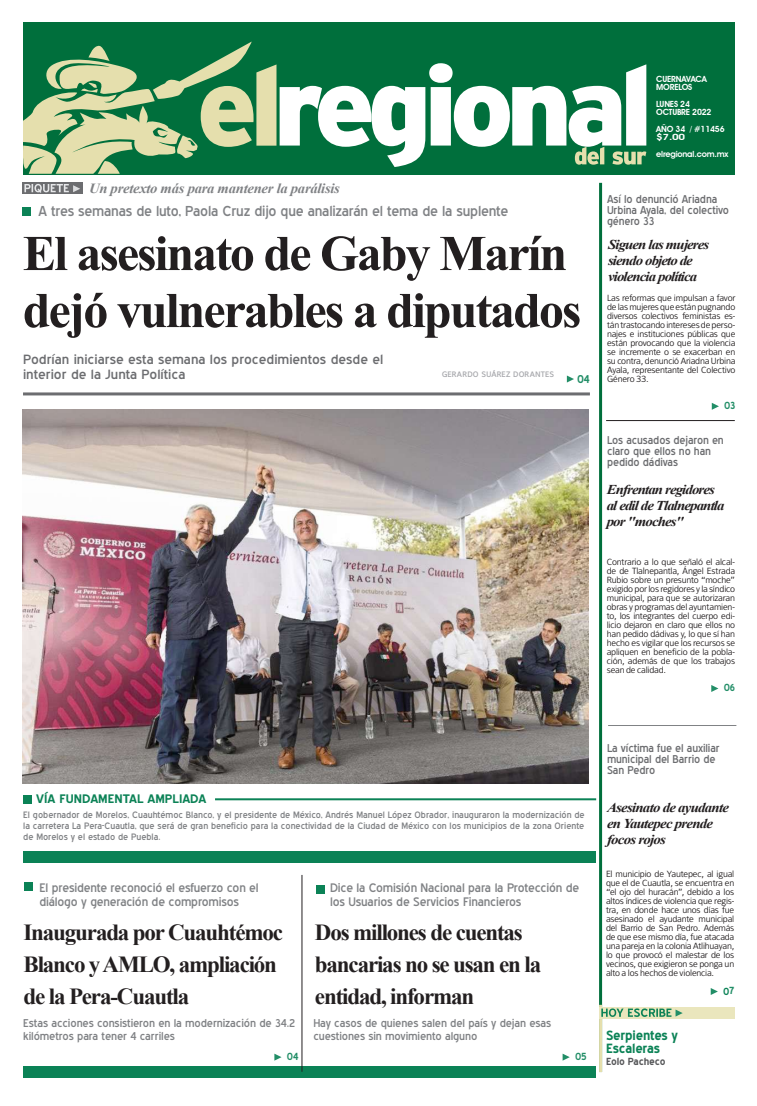
<style>
.page{position:relative;width:757px;height:1106px;background:#fff}
.page>*{position:absolute;margin:0;border:0;box-sizing:border-box;transform-origin:0 0}
.t1{font:700 50px/57px "Times New Roman";letter-spacing:-.04em;color:#231f20}
.t2{font:700 23px/32px "Times New Roman";letter-spacing:-.05em;color:#231f20}
.t3{font:14px "Blue Highway";letter-spacing:-.015em;color:#808285;scale:1.05 1}
.t4{font:italic 700 14px "Times New Roman";letter-spacing:-.02em;color:#808285;scale:1.05 1}
.t5{font:italic 700 13.5px/16px "Times New Roman";letter-spacing:-.06em;color:#231f20;scale:1.1 1}
.t6{font:13px/15px "Blue Highway";color:#6c6d70;scale:1.1 1}
.t7{font:700 13px/12.5px "Blue Highway";letter-spacing:-.015em;color:#0b8256;scale:1.05 1}
.t8{font:12px/14px "Blue Highway";letter-spacing:-.015em;color:#808285;scale:1.05 1}
.t9{font:700 12px "Blue Highway";color:#0b8256;scale:1.1 1}
.t10{font:11px/11px "Blue Highway";letter-spacing:-.01em;color:#6c6d70}
.t11{font:11px/13px "Blue Highway";letter-spacing:-.01em;color:#808285;scale:1.05 1}
.t12{font:700 11px "Blue Highway";color:#228e67}
.t13{font:700 10px "Blue Highway";letter-spacing:-.015em;color:#57585a;scale:1.05 1}
.t14{font:700 10px "Blue Highway";letter-spacing:-.015em;color:#228e67}
.t15{font:700 10px "Blue Highway";color:#0b8256}
.t16{font:9px/9px "Fran Klein";letter-spacing:-.02em;color:#231f20;text-align:justify}
.t17{font:9px/11px "Blue Highway";color:#808285;text-align:justify;scale:1.05 1}
.t18{font:600 8.5px/8.3px "Avant Garde IT Cby BT";letter-spacing:-.02em;color:#fff}
.t19{font:700 8px "Fran Klein";color:#a8a9ad;scale:1.05 1}
.s1{color:#228e67}
</style>
<div class="page">
<div style="left:23px;top:183px;width:60px;height:11px;background:#6c6d70"></div>
<div style="left:23px;top:207px;width:8px;height:8px;background:#0b8256"></div>
<div style="left:23px;top:795px;width:8px;height:8px;background:#0b8256"></div>
<div style="left:316px;top:885px;width:8px;height:8px;background:#0b8256"></div>
<hr style="left:599px;top:183px;width:3px;height:889px;background:#006f3c">
<hr style="left:599px;top:1004px;width:3px;height:68px;background:#e5dfad">
<svg style="left:567px;top:375px;width:7px;height:7px"></svg>
<hr style="left:23px;top:392px;width:567px;height:3px;background:#6c6d70">
<div style="left:23px;top:851px;width:573px;height:11px;background:#0b8256"></div>
<div style="left:23px;top:1066px;width:573px;height:11px;background:#0b8256"></div>
<svg style="left:24px;top:184px;width:56px;height:9px"></svg>
<hr style="left:215px;top:798px;width:381px;height:2px;background:#0b8256">
<div style="left:24px;top:882px;width:9px;height:8px;background:#0b8256"></div>
<svg style="left:274px;top:1053px;width:8px;height:7px"></svg>
<svg style="left:562px;top:1053px;width:8px;height:7px"></svg>
<hr style="left:301px;top:875px;width:1px;height:196px;background:#231f20">
<svg style="left:712px;top:403px;width:7px;height:7px"></svg>
<svg style="left:711px;top:988px;width:7px;height:7px"></svg>
<hr style="left:608px;top:725px;width:128px;height:1px;background:#808285">
<svg style="left:711px;top:685px;width:7px;height:7px"></svg>
<hr style="left:606px;top:420px;width:129px;height:1px;background:#231f20">
<svg style="left:599px;top:1007px;width:73px;height:11px"></svg>
<div style="left:672px;top:1007px;width:62px;height:11px;background:#eae6bd"></div>
<svg style="left:601px;top:1008px;width:82px;height:8px"></svg>
<div style="left:23px;top:22px;width:711px;height:152px;background:#006f3c"></div>
<svg style="left:280px;top:63px;width:366px;height:104px"></svg>
<svg style="left:24px;top:42px;width:252px;height:132px"></svg>
<svg style="left:575px;top:147px;width:71px;height:18px"></svg>
<img style="left:22px;top:410px;width:566px;height:373px">
<h3 class="t4" style="left:89px;top:179px;width:240px">Un pretexto más para mantener la parálisis</h3>
<h3 class="t3" style="left:39px;top:202px;width:449px">A tres semanas de luto, Paola Cruz dijo que analizarán el tema de la suplente</h3>
<h1 class="t1" style="left:23px;top:223px;width:560px">El asesinato de Gaby Marín dejó vulnerables a diputados</h1>
<h3 class="t6" style="left:23px;top:352px;width:329px">Podrían iniciarse esta semana los procedimientos desde el interior de la Junta Política</h3>
<p class="t19" style="left:442px;top:370px;width:109px">GERARDO SUÁREZ DORANTES</p>
<p class="t12" style="left:577px;top:372px;width:14px">04</p>
<p class="t18" style="left:656px;top:75px;width:52px">CUERNAVACA<br>MORELOS</p>
<p class="t18" style="left:656px;top:100px;width:57px">LUNES 24<br>OCTUBRE 2022</p>
<p class="t18" style="left:656px;top:125px;width:70px">AÑO 34 / #11456 $7.00</p>
<p class="t18" style="left:656px;top:149px;width:74px">elregional.com.mx</p>
<p class="t10" style="left:607px;top:194px;width:124px">Así lo denunció Ariadna<br>Urbina Ayala, del colectivo género 33</p>
<h3 class="t5" style="left:608px;top:236px;width:94px">Siguen las mujeres siendo objeto de violencia política</h3>
<p class="t16" style="left:607px;top:293px;width:130px">Las reformas que impulsan a favor de las mujeres que están pugnando diversos colectivos feministas es&shy;tán trastocando intereses de perso&shy;najes e instituciones públicas que están provocando que la violencia se incremente o se exacerban en su contra, denunció Ariadna Urbina Ayala, representante del Colectivo Género 33.</p>
<p class="t14" style="left:724px;top:399px;width:13px">03</p>
<p class="t10" style="left:607px;top:435px;width:118px">Los acusados dejaron en claro que ellos no han pedido dádivas</p>
<h3 class="t5" style="left:607px;top:481px;width:109px">Enfrentan regidores al edil de Tlalnepantla por "moches"</h3>
<p class="t16" style="left:607px;top:557px;width:130px">Contrario a lo que señaló el alcal&shy;de de Tlalnepantla, Ángel Estrada Rubio sobre un presunto “moche” exigido por los regidores y la síndico municipal, para que se autorizaran obras y programas del ayuntamien&shy;to, los integrantes del cuerpo edi&shy;licio dejaron en claro que ellos no han pedido dádivas y, lo que sí han hecho es vigilar que los recursos se apliquen en beneficio de la pobla&shy;ción, además de que los trabajos sean de calidad.</p>
<p class="t14" style="left:724px;top:681px;width:13px">06</p>
<h3 class="t9" style="left:36px;top:792px;width:156px">VÍA FUNDAMENTAL AMPLIADA</h3>
<p class="t17" style="left:23px;top:809px;width:536px">El gobernador de Morelos, Cuauhtémoc Blanco, y el presidente de México, Andrés Manuel López Obrador, inauguraron la modernización de la carretera La Pera-Cuautla, que será de gran beneficio para la conectividad de la Ciudad de México con los municipios de la zona Oriente de Morelos y el estado de Puebla.</p>
<h3 class="t8" style="left:39px;top:880px;width:210px">El presidente reconoció el esfuerzo con el diálogo y generación de compromisos</h3>
<h2 class="t2" style="left:24px;top:915px;width:261px">Inaugurada por Cuauhtémoc<br>Blanco y AMLO, ampliación de la Pera-Cuautla</h2>
<h3 class="t8" style="left:330px;top:880px;width:239px">Dice la Comisión Nacional para la Protección de los Usuarios de Servicios Financieros</h3>
<h2 class="t2" style="left:315px;top:915px;width:228px">Dos millones de cuentas bancarias no se usan en la entidad, informan</h2>
<p class="t11" style="left:23px;top:1016px;width:260px">Estas acciones consistieron en la modernización de 34.2 kilómetros para tener 4 carriles</p>
<p class="t14" style="left:287px;top:1050px;width:13px">04</p>
<p class="t14" style="left:575px;top:1050px;width:13px">05</p>
<p class="t11" style="left:313px;top:1016px;width:228px">Hay casos de quienes salen del país y dejan esas cuestiones sin movimiento alguno</p>
<p class="t10" style="left:607px;top:742px;width:114px">La víctima fue el auxiliar municipal del Barrio de<br>San Pedro</p>
<h3 class="t5" style="left:607px;top:799px;width:113px">Asesinato de ayudante en Yautepec prende focos rojos</h3>
<p class="t16" style="left:606px;top:869px;width:130px">El municipio de Yautepec, al igual que el de Cuautla, se encuentra en “el ojo del huracán”, debido a los altos índices de violencia que regis&shy;tra, en donde hace unos días fue asesinado el ayudante municipal del Barrio de San Pedro. Además de que ese mismo día, fue atacada una pareja en la colonia Atlihuayan, lo que provocó el malestar de los vecinos, que exigieron se ponga un alto a los hechos de violencia.</p>
<p class="t15" style="left:723px;top:985px;width:13px">0<span class="s1">7</span></p>
<h3 class="t7" style="left:606px;top:1029px;width:70px">Serpientes y<br>Escaleras</h3>
<p class="t13" style="left:606px;top:1055px;width:58px">Eolo Pacheco</p>
</div>
